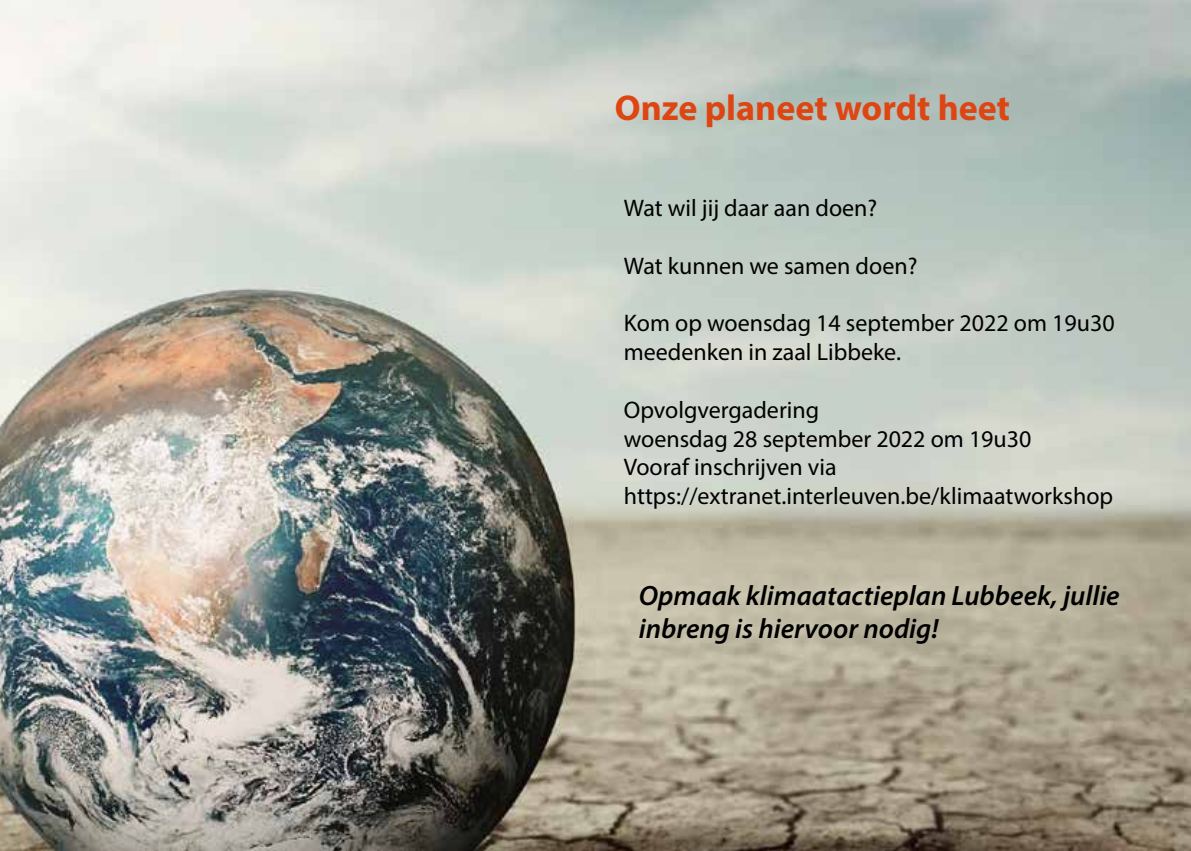
<style>
.page{position:relative;width:1191px;height:851px;background:#fff}
.page>*{position:absolute;margin:0;border:0;box-sizing:border-box;transform-origin:0 0}
.t1{font:700 36px "Myriad Pro";color:#dd4613}
.t2{font:italic 600 28px/33.6px "Myriad Pro";color:#000}
.t3{font:24px/28.8px "Myriad Pro";color:#000}
</style>
<div class="page">
<img style="left:0;top:0;width:1191px;height:850px">
<h1 class="t1" style="left:615px;top:84px;width:397px">Onze planeet wordt heet</h1>
<p class="t3" style="left:624px;top:193px;width:255px">Wat wil jij daar aan doen?</p>
<p class="t3" style="left:624px;top:251px;width:295px">Wat kunnen we samen doen?</p>
<p class="t3" style="left:624px;top:308px;width:492px">Kom op woensdag 14 september 2022 om 19u30 meedenken in zaal Libbeke.</p>
<p class="t3" style="left:624px;top:395px;width:491px">Opvolgvergadering<br>woensdag 28 september 2022 om 19u30<br>Vooraf inschrijven via https://extranet.interleuven.be/klimaatworkshop</p>
<p class="t2" style="left:639px;top:577px;width:482px">Opmaak klimaatactieplan Lubbeek, jullie inbreng is hiervoor nodig!</p>
</div>
